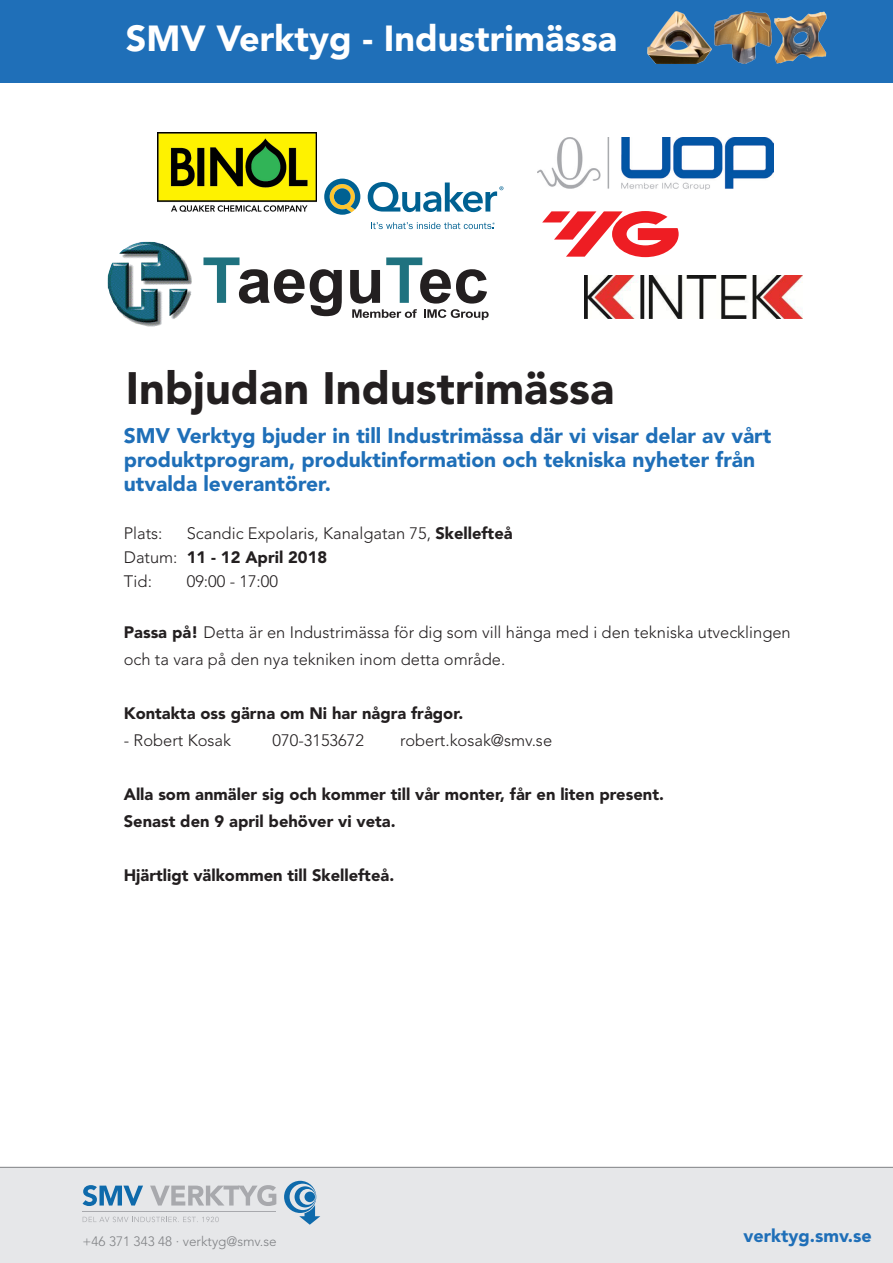
<style>
.page{position:relative;width:893px;height:1263px;background:#fff}
.page>*{position:absolute;margin:0;border:0;box-sizing:border-box;transform-origin:0 0}
.t1{font:900 45px "Avenir LT Std";color:#231f20}
.t2{font:900 36px "Avenir LT Std";color:#fff}
.t3{font:900 21px/24px "Avenir LT Std";color:#1f6fb8}
.t4{font:900 18px "Avenir LT Std";color:#1f6fb8}
.t5{font:300 16.5px/27px "Avenir LT Std";color:#231f20}
.t6{font:900 16.5px "Avenir LT Std";color:#231f20}
.t7{font:300 13.5px "Avenir LT Std";color:#808285}
.s1{font-weight:900}
.s2{font-weight:300}
</style>
<div class="page">
<div style="left:0;top:1168px;width:893px;height:95px;background:#e6e7e9"></div>
<svg style="left:83px;top:1216px;width:136px;height:6px"></svg>
<svg style="left:83px;top:1185px;width:60px;height:21px"></svg>
<svg style="left:150px;top:1185px;width:126px;height:21px"></svg>
<hr style="left:83px;top:1211px;width:193px;height:1px;background:#a8a9ad">
<svg style="left:284px;top:1181px;width:36px;height:44px"></svg>
<div style="left:304px;top:1191px;width:11px;height:11px;background:#0e6aab;border-radius:50%"></div>
<hr style="left:0;top:1167px;width:893px;height:1px;background:#808285">
<div style="left:0;top:0;width:893px;height:83px;background:#1f6fb8"></div>
<img style="left:108px;top:242px;width:84px;height:85px">
<svg style="left:203px;top:257px;width:139px;height:59px"></svg>
<svg style="left:350px;top:257px;width:139px;height:63px"></svg>
<img style="left:715px;top:11px;width:56px;height:53px">
<img style="left:647px;top:11px;width:64px;height:53px">
<img style="left:774px;top:11px;width:53px;height:53px">
<img style="left:157px;top:133px;width:159px;height:79px">
<svg style="left:324px;top:179px;width:36px;height:36px"></svg>
<div style="left:334px;top:188px;width:17px;height:17px;background:#006192;border-radius:50%"></div>
<svg style="left:368px;top:182px;width:135px;height:30px"></svg>
<svg style="left:371px;top:222px;width:124px;height:7px"></svg>
<img style="left:585px;top:276px;width:217px;height:43px">
<img style="left:538px;top:137px;width:236px;height:52px">
<svg style="left:542px;top:211px;width:137px;height:46px"></svg>
<p class="t2" style="left:126px;top:17px;width:493px">SMV Verktyg - Industrimässa</p>
<p class="t1" style="left:126px;top:361px;width:490px">Inbjudan Industrimässa</p>
<p class="t3" style="left:124px;top:423px;width:649px">SMV Verktyg bjuder in till Industrimässa där vi visar delar av vårt produktprogram, produktinformation och tekniska nyheter från utvalda leverantörer.</p>
<p class="t5" style="left:124px;top:520px;width:40px">Plats:</p>
<p class="t5" style="left:187px;top:520px;width:327px">Scandic Expolaris, Kanalgatan 75, <span class="s1">Skellefteå</span></p>
<p class="t6" style="left:124px;top:547px;width:205px"><span class="s2">Datum:</span> 11 - 12 April 2018</p>
<p class="t5" style="left:124px;top:568px;width:30px">Tid:</p>
<p class="t5" style="left:187px;top:568px;width:93px">09:00 - 17:00</p>
<p class="t5" style="left:124px;top:619px;width:668px"><span class="s1">Passa på!</span> Detta är en Industrimässa för dig som vill hänga med i den tekniska utvecklingen och ta vara på den nya tekniken inom detta område.</p>
<p class="t6" style="left:124px;top:703px;width:341px">Kontakta oss gärna om Ni har några frågor.</p>
<p class="t5" style="left:124px;top:727px;width:109px">- Robert Kosak</p>
<p class="t5" style="left:273px;top:727px;width:93px">070-3153672</p>
<p class="t5" style="left:400px;top:727px;width:153px">robert.kosak@smv.se</p>
<p class="t6" style="left:124px;top:784px;width:542px">Alla som anmäler sig och kommer till vår monter, får en liten present.</p>
<p class="t6" style="left:124px;top:811px;width:273px">Senast den 9 april behöver vi veta.</p>
<p class="t6" style="left:124px;top:865px;width:272px">Hjärtligt välkommen till Skellefteå.</p>
<p class="t7" style="left:83px;top:1233px;width:196px">+46 371 343 48 · verktyg@smv.se</p>
<p class="t4" style="left:743px;top:1224px;width:130px">verktyg.smv.se</p>
</div>
